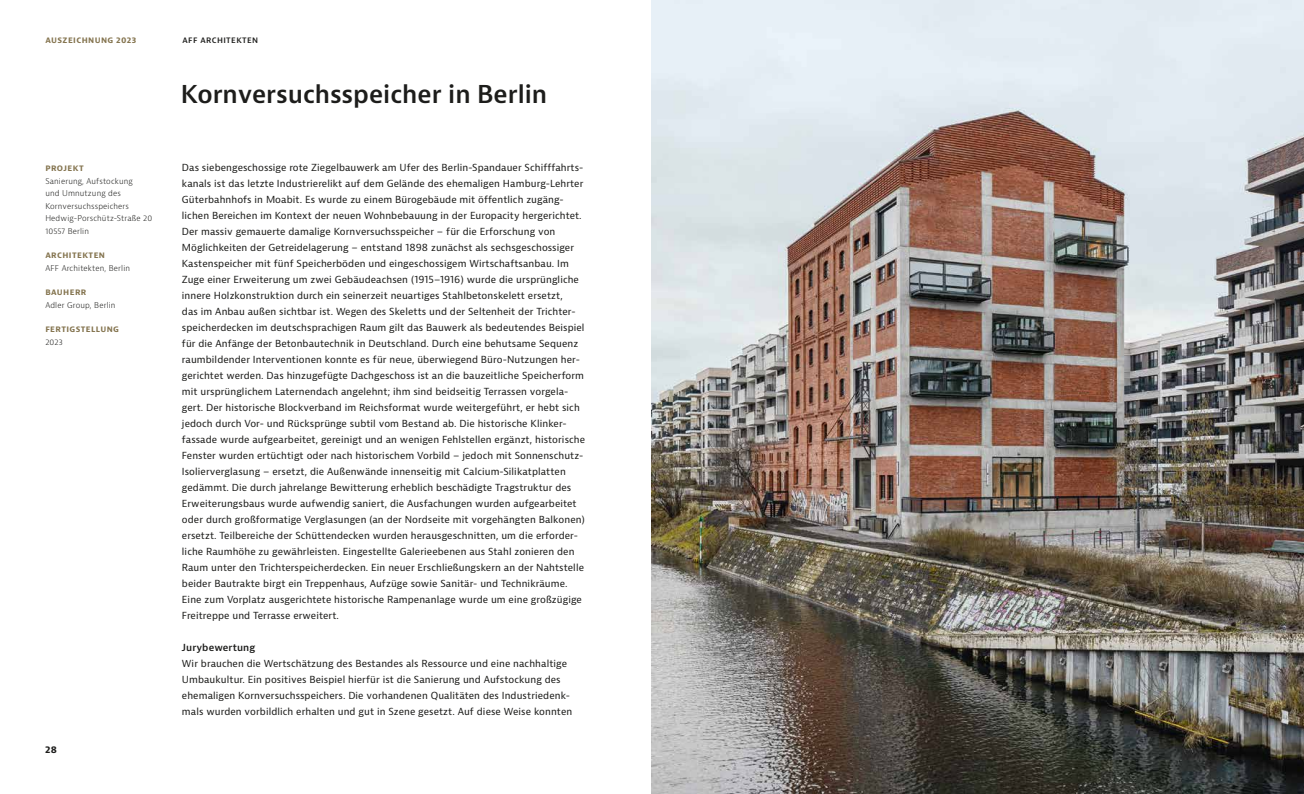
<style>
.page{position:relative;width:1304px;height:794px;background:#fff}
.page>*{position:absolute;margin:0;border:0;box-sizing:border-box;transform-origin:0 0}
.t1{font:600 24px "Bernina Sans";color:#1d1d1b}
.t2{font:9.5px/16px "Bernina Sans";letter-spacing:.01em;color:#1d1d1b}
.t3{font:600 9.5px "Bernina Sans";letter-spacing:.01em;color:#1d1d1b}
.t4{font:700 9.5px "Bernina Sans";color:#1d1d1b}
.t5{font:700 8px "Bernina Sans";letter-spacing:.05em;color:#857550}
.t6{font:600 8px "Bernina Sans";letter-spacing:.05em;color:#1d1d1b}
.t7{font:300 7.8px/12.5px "Bernina Sans";letter-spacing:.02em;color:#1d1d1b}
</style>
<div class="page">
<img style="left:652px;top:0;width:652px;height:794px">
<p class="t5" style="left:45px;top:35px;width:93px">AUSZEICHNUNG 2023</p>
<p class="t6" style="left:183px;top:35px;width:77px">AFF ARCHITEKTEN</p>
<h4 class="t5" style="left:45px;top:163px;width:40px">PROJEKT</h4>
<p class="t7" style="left:45px;top:175px;width:109px">Sanierung, Aufstockung<br>und Umnutzung des<br>Kornversuchsspeichers<br>Hedwig-Porschütz-Straße 20<br>10557 Berlin</p>
<h4 class="t5" style="left:45px;top:250px;width:61px">ARCHITEKTEN</h4>
<p class="t7" style="left:45px;top:262px;width:86px">AFF Architekten, Berlin</p>
<h4 class="t5" style="left:45px;top:287px;width:43px">BAUHERR</h4>
<p class="t7" style="left:45px;top:299px;width:72px">Adler Group, Berlin</p>
<h4 class="t5" style="left:45px;top:324px;width:75px">FERTIGSTELLUNG</h4>
<p class="t7" style="left:45px;top:336px;width:19px">2023</p>
<p class="t4" style="left:45px;top:744px;width:13px">28</p>
<h3 class="t1" style="left:181px;top:78px;width:368px">Kornversuchsspeicher in Berlin</h3>
<p class="t2" style="left:182px;top:160px;width:405px">Das siebengeschossige rote Ziegelbauwerk am Ufer des Berlin-Spandauer Schifffahrts&shy;kanals ist das letzte Industrierelikt auf dem Gelände des ehemaligen Hamburg-Lehrter Güterbahnhofs in Moabit. Es wurde zu einem Bürogebäude mit öffentlich zugäng&shy;lichen Bereichen im Kontext der neuen Wohnbebauung in der Europacity hergerichtet.<br>Der massiv gemauerte damalige Kornversuchsspeicher – für die Erforschung von Möglichkeiten der Getreidelagerung – entstand 1898 zunächst als sechsgeschossiger Kastenspeicher mit fünf Speicherböden und eingeschossigem Wirtschaftsanbau. Im Zuge einer Erweiterung um zwei Gebäudeachsen (1915–1916) wurde die ursprüngliche innere Holzkonstruk tion durch ein seinerzeit neuartiges Stahlbetonskelett ersetzt,<br>das im Anbau außen sichtbar ist. Wegen des Skeletts und der Seltenheit der Trichter&shy;speicherdecken im deutsch sprachigen Raum gilt das Bauwerk als bedeutendes Beispiel für die Anfänge der Betonbautechnik in Deutschland. Durch eine behutsame Sequenz raumbildender Interventionen konnte es für neue, überwiegend Büro-Nutzungen her&shy;gerichtet werden. Das hinzu gefügte Dachgeschoss ist an die bauzeitliche Speicherform mit ursprünglichem Laternendach angelehnt; ihm sind beidseitig Terrassen vorgela&shy;gert. Der historische Blockverband im Reichsformat wurde weitergeführt, er hebt sich jedoch durch Vor- und Rücksprünge subtil vom Bestand ab. Die historische Klinker&shy;fassade wurde aufgearbeitet, gereinigt und an wenigen Fehlstellen ergänzt, historische Fenster wurden ertüchtigt oder nach historischem Vorbild – jedoch mit Sonnenschutz-Isolierverglasung – ersetzt, die Außenwände innenseitig mit Calcium-Silikatplatten gedämmt. Die durch jahrelange Bewitterung erheblich beschädigte Tragstruktur des Erweiterungs baus wurde aufwendig saniert, die Ausfachungen wurden aufgearbeitet oder durch groß formatige Verglasungen (an der Nordseite mit vorgehängten Balkonen) ersetzt. Teilbereiche der Schüttendecken wurden herausgeschnitten, um die erforder&shy;liche Raumhöhe zu gewährleisten. Eingestellte Galerieebenen aus Stahl zonieren den Raum unter den Trichterspeicherdecken. Ein neuer Erschließungskern an der Nahtstelle beider Bautrakte birgt ein Treppenhaus, Aufzüge sowie Sanitär- und Technikräume.<br>Eine zum Vorplatz ausgerichtete historische Rampenanlage wurde um eine großzügige Freitreppe und Terrasse erweitert.</p>
<h5 class="t3" style="left:182px;top:641px;width:75px">Jurybewertung</h5>
<p class="t2" style="left:182px;top:656px;width:392px">Wir brauchen die Wertschätzung des Bestandes als Ressource und eine nachhaltige Umbaukultur. Ein positives Beispiel hierfür ist die Sanierung und Aufstockung des ehemaligen Kornversuchsspeichers. Die vorhandenen Qualitäten des Industriedenk&shy;mals wurden vorbildlich erhalten und gut in Szene gesetzt. Auf diese Weise konnten</p>
</div>
